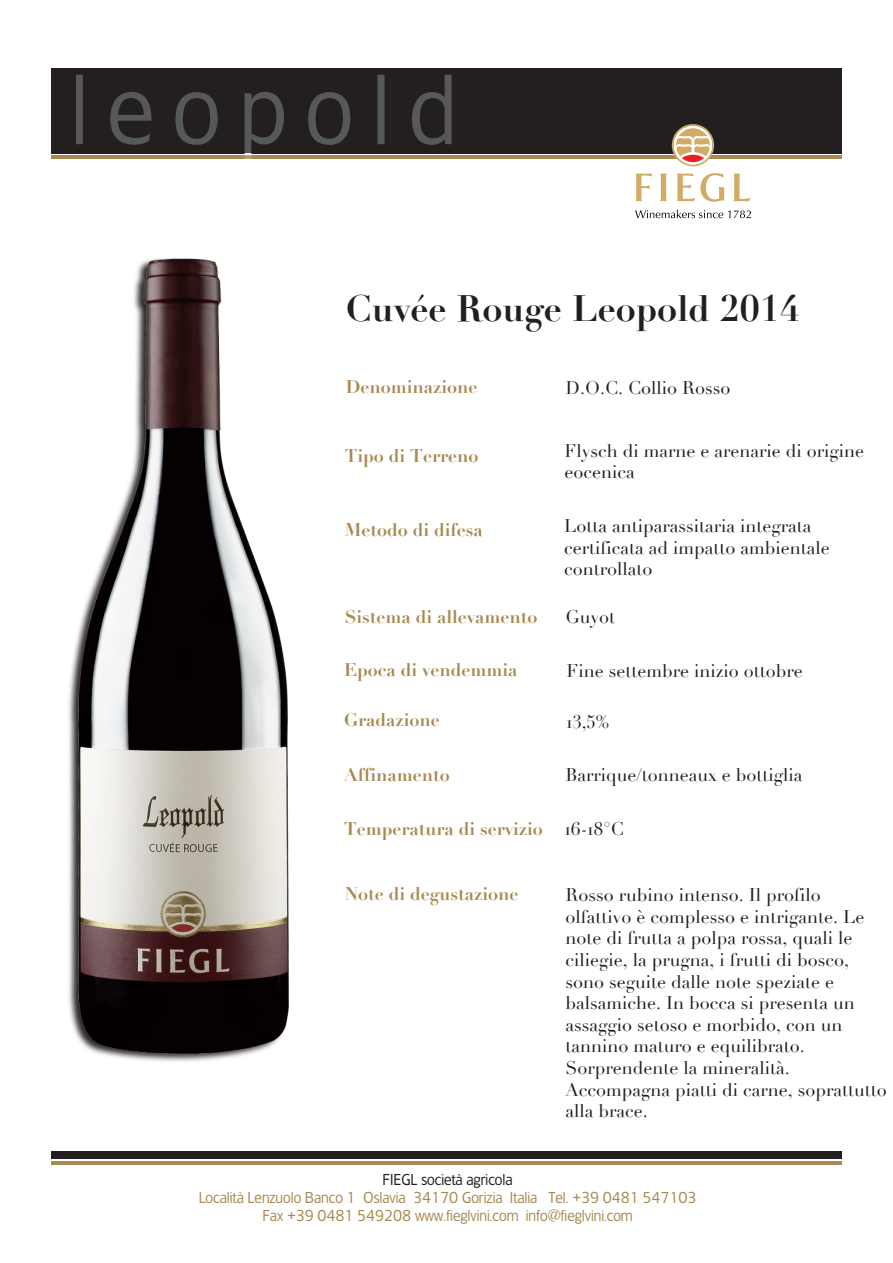
<style>
.page{position:relative;width:893px;height:1263px;background:#fff}
.page>*{position:absolute;margin:0;border:0;box-sizing:border-box;transform-origin:0 0}
.t1{font:700 36px "Didot";color:#231f20}
.t2{font:18px/21.6px "Didot";color:#231f20}
.t3{font:700 18px "Didot";color:#a78951}
.t4{font:700 18px "Didot";color:#a88a52}
.t5{font:15px/18px "Forever";color:#a78951;text-align:center}
.t6{font:15px "Forever";color:#231f20}
</style>
<div class="page">
<div style="left:51px;top:68px;width:790px;height:85px;background:#231f20"></div>
<hr style="left:51px;top:155px;width:790px;height:3px;background:#a78951">
<svg style="left:734px;top:174px;width:16px;height:27px"></svg>
<svg style="left:635px;top:173px;width:89px;height:29px"></svg>
<svg style="left:672px;top:124px;width:42px;height:42px"></svg>
<svg style="left:682px;top:155px;width:22px;height:7px"></svg>
<svg style="left:635px;top:210px;width:116px;height:8px"></svg>
<svg style="left:76px;top:75px;width:376px;height:78px"></svg>
<hr style="left:76px;top:155px;width:376px;height:3px;background:#b89d6c">
<div style="left:51px;top:1151px;width:790px;height:8px;background:#231f20"></div>
<hr style="left:51px;top:1161px;width:790px;height:3px;background:#a78951">
<img style="left:68px;top:258px;width:221px;height:804px">
<h1 class="t1" style="left:346px;top:286px;width:456px">Cuvée Rouge Leopold 2014</h1>
<p class="t3" style="left:346px;top:376px;width:133px">Denominazione</p>
<p class="t3" style="left:345px;top:445px;width:135px">Tipo di Terreno</p>
<p class="t3" style="left:345px;top:518px;width:140px">Metodo di difesa</p>
<p class="t3" style="left:345px;top:605px;width:194px">Sistema di allevamento</p>
<p class="t3" style="left:344px;top:658px;width:175px">Epoca di vendemmia</p>
<p class="t3" style="left:344px;top:709px;width:97px">Gradazione</p>
<p class="t3" style="left:344px;top:764px;width:107px">Affinamento</p>
<p class="t3" style="left:344px;top:817px;width:200px">Temperatura di servizio</p>
<p class="t4" style="left:345px;top:882px;width:175px">Note di degustazione</p>
<p class="t2" style="left:566px;top:377px;width:167px">D.O.C. Collio Rosso</p>
<p class="t2" style="left:565px;top:440px;width:301px">Flysch di marne e arenarie di origine eocenica</p>
<p class="t2" style="left:564px;top:515px;width:267px">Lotta antiparassitaria integrata certificata ad impatto ambientale controllato</p>
<p class="t2" style="left:566px;top:606px;width:51px">Guyot</p>
<p class="t2" style="left:566px;top:660px;width:238px">Fine settembre inizio ottobre</p>
<p class="t2" style="left:566px;top:712px;width:45px">13,5%</p>
<p class="t2" style="left:566px;top:765px;width:238px">Barrique/tonneaux e bottiglia</p>
<p class="t2" style="left:565px;top:818px;width:60px">16-18°C</p>
<p class="t2" style="left:565px;top:884px;width:323px">Rosso rubino intenso. Il profilo olfattivo è complesso e intrigante. Le note di frutta a polpa rossa, quali le ciliegie, la prugna, i frutti di bosco, sono seguite dalle note speziate e balsamiche. In bocca si presenta un assaggio setoso e morbido, con un tannino maturo e equilibrato.<br>Sorprendente la mineralità.<br>Accompagna piatti di carne, soprattutto alla brace.</p>
<p class="t6" style="left:383px;top:1170px;width:132px">FIEGL società agricola</p>
<p class="t5" style="left:199px;top:1188px;width:499px">Località Lenzuolo Banco 1 Oslavia 34170 Gorizia Italia Tel. +39 0481 547103<br>Fax +39 0481 549208 www.fieglvini.com info@fieglvini.com</p>
</div>
